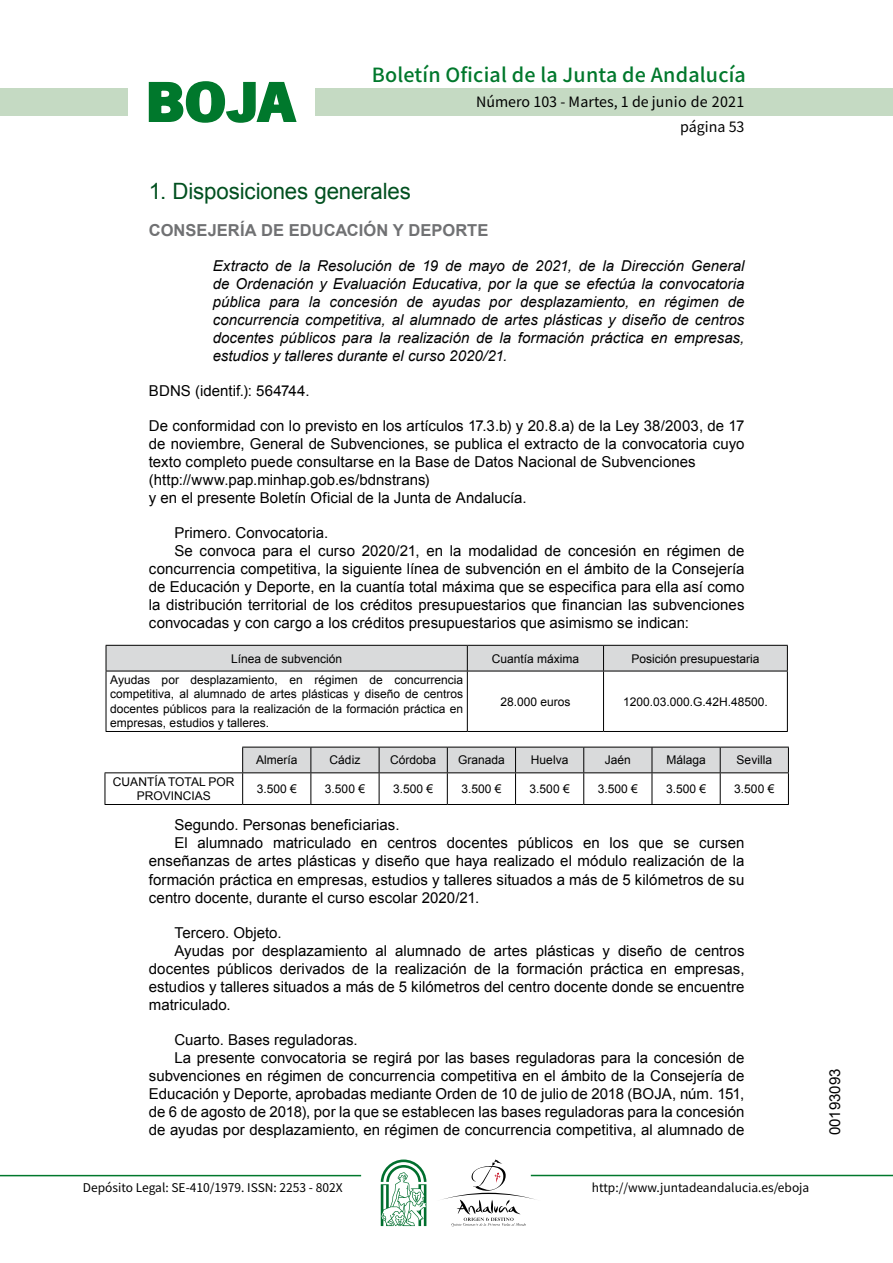
<style>
.page{position:relative;width:893px;height:1263px;background:#fff}
.page>*{position:absolute;margin:0;border:0;box-sizing:border-box;transform-origin:0 0}
.t1{font:700 57.75px "News Got T";color:#00782c;scale:1.14 1}
.t2{font:22.5px "Arial";letter-spacing:-.01em;color:#00501f}
.t3{font:500 19.5px "Noto Sans HK";letter-spacing:.01em;color:#00782c}
.t4{font:700 16.5px "Arial";color:#707173}
.t5{font:15px/18px "Arial";color:#000}
.t6{font:italic 15px/18px "Arial";color:#000;text-align:justify}
.t7{font:14.25px/24.5px "Noto Sans HK";color:#000;text-align:right}
.t8{font:12px/14.4px "Arial";color:#000;text-align:justify}
.t9{font:12px "Noto Sans HK";color:#000}
</style>
<div class="page">
<div style="left:315px;top:88px;width:577px;height:28px;background:#c5dac3"></div>
<div style="left:0;top:88px;width:128px;height:28px;background:#c5dac3"></div>
<hr style="left:0;top:1175px;width:361px;height:1px;background:#00782c">
<hr style="left:531px;top:1175px;width:361px;height:1px;background:#00782c">
<svg style="left:148px;top:81px;width:149px;height:42px"></svg>
<svg style="left:442px;top:1159px;width:100px;height:67px"></svg>
<svg style="left:381px;top:1160px;width:45px;height:66px"></svg>
<svg style="left:106px;top:645px;width:682px;height:26px;background:#cdcecf"></svg>
<hr style="left:106px;top:671px;width:361px;height:1px;background:#000">
<hr style="left:106px;top:671px;width:1px;height:60px;background:#000">
<hr style="left:467px;top:671px;width:136px;height:1px;background:#000">
<hr style="left:467px;top:671px;width:1px;height:60px;background:#000">
<hr style="left:603px;top:671px;width:184px;height:1px;background:#000">
<hr style="left:603px;top:671px;width:1px;height:60px;background:#000">
<hr style="left:787px;top:671px;width:1px;height:60px;background:#000">
<hr style="left:106px;top:731px;width:361px;height:1px;background:#000">
<hr style="left:467px;top:731px;width:136px;height:1px;background:#000">
<hr style="left:603px;top:731px;width:184px;height:1px;background:#000">
<hr style="left:105px;top:773px;width:1px;height:31px;background:#000">
<hr style="left:242px;top:773px;width:1px;height:31px;background:#000">
<hr style="left:310px;top:773px;width:1px;height:31px;background:#000">
<hr style="left:379px;top:773px;width:1px;height:31px;background:#000">
<hr style="left:447px;top:773px;width:1px;height:31px;background:#000">
<hr style="left:515px;top:773px;width:1px;height:31px;background:#000">
<hr style="left:583px;top:773px;width:1px;height:31px;background:#000">
<hr style="left:651px;top:773px;width:1px;height:31px;background:#000">
<hr style="left:719px;top:773px;width:1px;height:31px;background:#000">
<hr style="left:788px;top:773px;width:1px;height:31px;background:#000">
<hr style="left:105px;top:804px;width:138px;height:1px;background:#000">
<hr style="left:243px;top:804px;width:68px;height:1px;background:#000">
<hr style="left:311px;top:804px;width:68px;height:1px;background:#000">
<hr style="left:379px;top:804px;width:68px;height:1px;background:#000">
<hr style="left:447px;top:804px;width:68px;height:1px;background:#000">
<hr style="left:515px;top:804px;width:68px;height:1px;background:#000">
<hr style="left:583px;top:804px;width:69px;height:1px;background:#000">
<hr style="left:652px;top:804px;width:68px;height:1px;background:#000">
<hr style="left:720px;top:804px;width:68px;height:1px;background:#000">
<svg style="left:242px;top:747px;width:547px;height:26px;background:#cbcccd"></svg>
<hr style="left:105px;top:772px;width:138px;height:1px;background:#000">
<h1 class="t1" style="left:145px;top:68px;width:133px">BOJA</h1>
<h3 class="t3" style="left:372px;top:64px;width:375px">Boletín Oficial de la Junta de Andalucía</h3>
<p class="t7" style="left:476px;top:90px;width:270px">Número 103 - Martes, 1 de junio de 2021 página 53</p>
<h2 class="t2" style="left:149px;top:177px;width:263px">1. Disposiciones generales</h2>
<p class="t4" style="left:149px;top:219px;width:341px">CONSEJERÍA DE EDUCACIÓN Y DEPORTE</p>
<p class="t6" style="left:213px;top:257px;width:533px">Extracto de la Resolución de 19 de mayo de 2021, de la Dirección General de Ordenación y Evaluación Educativa, por la que se efectúa la convocatoria pública para la concesión de ayudas por desplazamiento, en régimen de concurrencia competitiva, al alumnado de artes plásticas y diseño de centros docentes públicos para la realización de la formación práctica en empresas, estudios y talleres durante el curso 2020/21.</p>
<p class="t5" style="left:149px;top:382px;width:162px">BDNS (identif.): 564744.</p>
<p class="t5" style="left:149px;top:417px;width:597px">De conformidad con lo previsto en los artículos 17.3.b) y 20.8.a) de la Ley 38/2003, de 17 de noviembre, General de Subvenciones, se publica el extracto de la convocatoria cuyo texto completo puede consultarse en la Base de Datos Nacional de Subvenciones (http://www.pap.minhap.gob.es/bdnstrans)<br>y en el presente Boletín Oficial de la Junta de Andalucía.</p>
<p class="t5" style="left:174px;top:524px;width:155px">Primero. Convocatoria.</p>
<p class="t5" style="left:174px;top:542px;width:571px">Se convoca para el curso 2020/21, en la modalidad de concesión en régimen de</p>
<p class="t5" style="left:149px;top:560px;width:597px">concurrencia competitiva, la siguiente línea de subvención en el ámbito de la Consejería</p>
<p class="t5" style="left:149px;top:578px;width:597px">de Educación y Deporte, en la cuantía total máxima que se especifica para ella así como</p>
<p class="t5" style="left:149px;top:596px;width:597px">la distribución territorial de los créditos presupuestarios que financian las subvenciones</p>
<p class="t5" style="left:149px;top:614px;width:541px">convocadas y con cargo a los créditos presupuestarios que asimismo se indican:</p>
<p class="t8" style="left:231px;top:651px;width:112px">Línea de subvención</p>
<p class="t8" style="left:491px;top:651px;width:89px">Cuantía máxima</p>
<p class="t8" style="left:631px;top:651px;width:130px">Posición presupuestaria</p>
<p class="t8" style="left:110px;top:673px;width:354px">Ayudas por desplazamiento, en régimen de concurrencia competitiva, al alumnado de artes plásticas y diseño de centros docentes públicos para la realización de la formación práctica en empresas, estudios y talleres.</p>
<p class="t8" style="left:500px;top:694px;width:72px">28.000 euros</p>
<p class="t8" style="left:623px;top:694px;width:146px">1200.03.000.G.42H.48500.</p>
<p class="t8" style="left:256px;top:753px;width:43px">Almería</p>
<p class="t8" style="left:329px;top:753px;width:32px">Cádiz</p>
<p class="t8" style="left:390px;top:753px;width:48px">Córdoba</p>
<p class="t8" style="left:458px;top:753px;width:48px">Granada</p>
<p class="t8" style="left:531px;top:753px;width:39px">Huelva</p>
<p class="t8" style="left:605px;top:753px;width:28px">Jaén</p>
<p class="t8" style="left:666px;top:753px;width:41px">Málaga</p>
<p class="t8" style="left:736px;top:753px;width:37px">Sevilla</p>
<p class="t8" style="left:113px;top:775px;width:123px;text-align:center">CUANTÍA TOTAL POR<br>PROVINCIAS</p>
<p class="t8" style="left:257px;top:782px;width:42px">3.500 €</p>
<p class="t8" style="left:325px;top:782px;width:42px">3.500 €</p>
<p class="t8" style="left:393px;top:782px;width:42px">3.500 €</p>
<p class="t8" style="left:461px;top:782px;width:42px">3.500 €</p>
<p class="t8" style="left:529px;top:782px;width:42px">3.500 €</p>
<p class="t8" style="left:598px;top:782px;width:42px">3.500 €</p>
<p class="t8" style="left:666px;top:782px;width:42px">3.500 €</p>
<p class="t8" style="left:734px;top:782px;width:42px">3.500 €</p>
<p class="t5" style="left:174px;top:816px;width:226px">Segundo. Personas beneficiarias.</p>
<p class="t5" style="left:174px;top:834px;width:571px">El alumnado matriculado en centros docentes públicos en los que se cursen</p>
<p class="t5" style="left:149px;top:852px;width:597px">enseñanzas de artes plásticas y diseño que haya realizado el módulo realización de la</p>
<p class="t5" style="left:149px;top:870px;width:597px">formación práctica en empresas, estudios y talleres situados a más de 5 kilómetros de su</p>
<p class="t5" style="left:149px;top:888px;width:332px">centro docente, durante el curso escolar 2020/21.</p>
<p class="t5" style="left:174px;top:924px;width:109px">Tercero. Objeto.</p>
<p class="t5" style="left:174px;top:942px;width:571px">Ayudas por desplazamiento al alumnado de artes plásticas y diseño de centros</p>
<p class="t5" style="left:149px;top:960px;width:597px">docentes públicos derivados de la realización de la formación práctica en empresas,</p>
<p class="t5" style="left:149px;top:978px;width:597px">estudios y talleres situados a más de 5 kilómetros del centro docente donde se encuentre</p>
<p class="t5" style="left:149px;top:996px;width:83px">matriculado.</p>
<p class="t5" style="left:174px;top:1031px;width:185px">Cuarto. Bases reguladoras.</p>
<p class="t5" style="left:174px;top:1049px;width:571px">La presente convocatoria se regirá por las bases reguladoras para la concesión de</p>
<p class="t5" style="left:149px;top:1067px;width:597px">subvenciones en régimen de concurrencia competitiva en el ámbito de la Consejería de</p>
<p class="t5" style="left:149px;top:1085px;width:597px">Educación y Deporte, aprobadas mediante Orden de 10 de julio de 2018 (BOJA, núm. 151,</p>
<p class="t5" style="left:149px;top:1103px;width:597px">de 6 de agosto de 2018), por la que se establecen las bases reguladoras para la concesión</p>
<p class="t5" style="left:149px;top:1121px;width:597px">de ayudas por desplazamiento, en régimen de concurrencia competitiva, al alumnado de</p>
<p class="t9" style="left:83px;top:1181px;width:261px">Depósito Legal: SE-410/1979. ISSN: 2253 - 802X</p>
<p class="t9" style="left:592px;top:1181px;width:219px">http://www.juntadeandalucia.es/eboja</p>
<p class="t5" style="left:826px;top:1135px;width:68px;rotate:-90deg">00193093</p>
</div>
